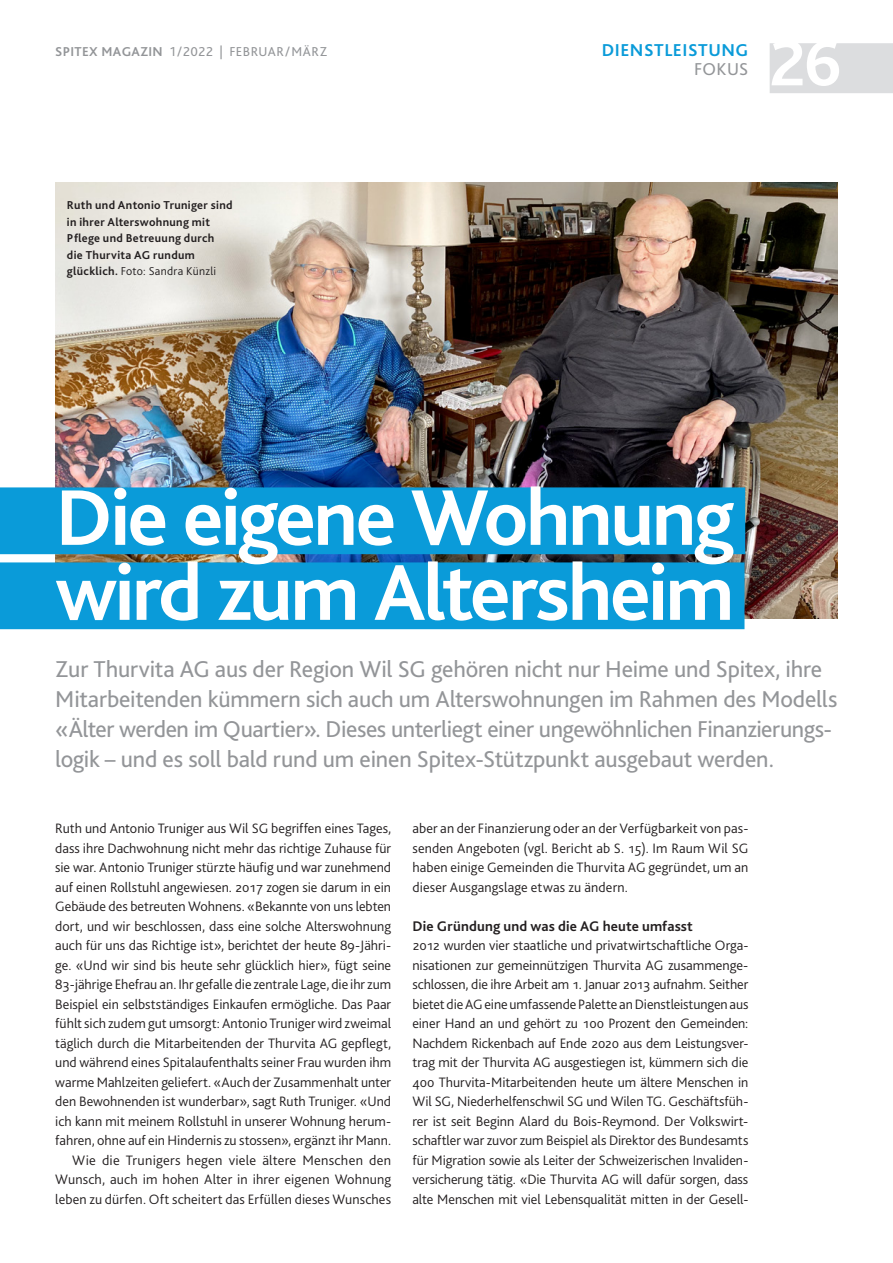
<style>
.page{position:relative;width:893px;height:1263px;background:#fff}
.page>*{position:absolute;margin:0;border:0;box-sizing:border-box;transform-origin:0 0}
.t1{font:700 82.5px/75px "Bliss 2";letter-spacing:-.03em;color:#fff}
.t2{font:700 67.5px "Bliss 2";color:#fff}
.t3{font:24px/30px "Bliss 2";letter-spacing:-.01em;color:#939598}
.t4{font:700 18px "Bliss 2";letter-spacing:.03em;color:#0a9bd9}
.t5{font:18px "Bliss 2";letter-spacing:.02em;color:#939598}
.t6{font:700 14.7px "Bliss 2";letter-spacing:.01em;color:#231f20}
.t7{font:300 14.25px/19.5px "Bliss 2";color:#231f20;text-align:justify}
.t8{font:13.5px "Bliss 2";letter-spacing:.035em;color:#939598}
.t9{font:700 12px/16.5px "Bliss 2";letter-spacing:.025em;color:#231f20}
.s1{font-weight:700}
.s2{font-weight:300}
</style>
<div class="page">
<div style="left:770px;top:43px;width:123px;height:50px;background:#dcdddf"></div>
<img style="left:55px;top:183px;width:783px;height:436px">
<div style="left:0;top:487px;width:745px;height:67px;background:#0a9bd9"></div>
<div style="left:0;top:562px;width:744px;height:67px;background:#0a9bd9"></div>
<p class="t8" style="left:55px;top:43px;width:273px"><span class="s1">SPITEX MAGAZIN</span> 1/2022 | FEBRUAR/MÄRZ</p>
<p class="t4" style="left:602px;top:39px;width:148px">DIENSTLEISTUNG</p>
<p class="t5" style="left:694px;top:58px;width:56px">FOKUS</p>
<h2 class="t2" style="left:770px;top:21px;width:74px">26</h2>
<p class="t9" style="left:67px;top:197px;width:167px">Ruth und Antonio Truniger sind in ihrer Alterswohnung mit<br>Pflege und Betreuung durch die Thurvita AG rundum glücklich. <span class="s2">Foto: Sandra Künzli</span></p>
<h1 class="t1" style="left:55px;top:480px;width:681px">Die eigene Wohnung wird zum Altersheim</h1>
<p class="t3" style="left:55px;top:654px;width:784px">Zur Thurvita AG aus der Region Wil SG gehören nicht nur Heime und Spitex, ihre Mitarbeitenden kümmern sich auch um Alterswohnungen im Rahmen des Modells «Älter werden im Quartier». Dieses unterliegt einer ungewöhnlichen Finanzierungs&shy;logik – und es soll bald rund um einen Spitex-Stützpunkt ausgebaut werden.</p>
<p class="t7" style="left:55px;top:819px;width:337px;text-align:right">Ruth und Antonio Truniger aus Wil SG begriffen eines Tages, dass ihre Dachwohnung nicht mehr das richtige Zuhause für sie war. Antonio Truniger stürzte häufig und war zunehmend auf einen Rollstuhl angewiesen. 2017 zogen sie darum in ein Gebäude des betreuten Wohnens. «Bekannte von uns lebten dort, und wir beschlossen, dass eine solche Alterswohnung auch für uns das Richtige ist», berichtet der heute 89-Jähri&shy;ge. «Und wir sind bis heute sehr glücklich hier», fügt seine 83-jährige Ehefrau an. Ihr gefalle die zentrale Lage, die ihr zum Beispiel ein selbstständiges Einkaufen ermögliche. Das Paar fühlt sich zudem gut umsorgt: Antonio Truniger wird zweimal täglich durch die Mitarbeitenden der Thurvita AG gepflegt, und während eines Spitalaufenthalts seiner Frau wurden ihm warme Mahlzeiten geliefert. «Auch der Zusammenhalt unter den Bewohnenden ist wunderbar», sagt Ruth Truniger. «Und ich kann mit meinem Rollstuhl in unserer Wohnung herum&shy;fahren, ohne auf ein Hindernis zu stossen», ergänzt ihr Mann.<br>Wie die Trunigers hegen viele ältere Menschen den Wunsch, auch im hohen Alter in ihrer eigenen Wohnung leben zu dürfen. Oft scheitert das Erfüllen dieses Wunsches</p>
<p class="t7" style="left:412px;top:819px;width:337px">aber an der Finanzierung oder an der Verfügbarkeit von pas&shy;senden Angeboten (vgl. Bericht ab S. 15). Im Raum Wil SG haben einige Gemeinden die Thurvita AG gegründet, um an dieser Ausgangslage etwas zu ändern.</p>
<p class="t6" style="left:412px;top:917px;width:282px">Die Gründung und was die AG heute umfasst</p>
<p class="t7" style="left:412px;top:936px;width:337px">2012 wurden vier staatliche und privatwirtschaftliche Orga&shy;nisationen zur gemeinnützigen Thurvita AG zusammenge&shy;schlossen, die ihre Arbeit am 1. Januar 2013 aufnahm. Seither bietet die AG eine umfassende Palette an Dienstleistungen aus einer Hand an und gehört zu 100 Prozent den Gemeinden:<br>Nachdem Rickenbach auf Ende 2020 aus dem Leistungsver&shy;trag mit der Thurvita AG ausgestiegen ist, kümmern sich die 400 Thurvita-Mitarbeitenden heute um ältere Menschen in Wil SG, Niederhelfenschwil SG und Wilen TG. Geschäftsfüh&shy;rer ist seit Beginn Alard du Bois-Reymond. Der Volkswirt&shy;schaftler war zuvor zum Beispiel als Direktor des Bundesamts für Migration sowie als Leiter der Schweizerischen Invaliden&shy;versicherung tätig. «Die Thurvita AG will dafür sorgen, dass alte Menschen mit viel Lebensqualität mitten in der Gesell-</p>
</div>
